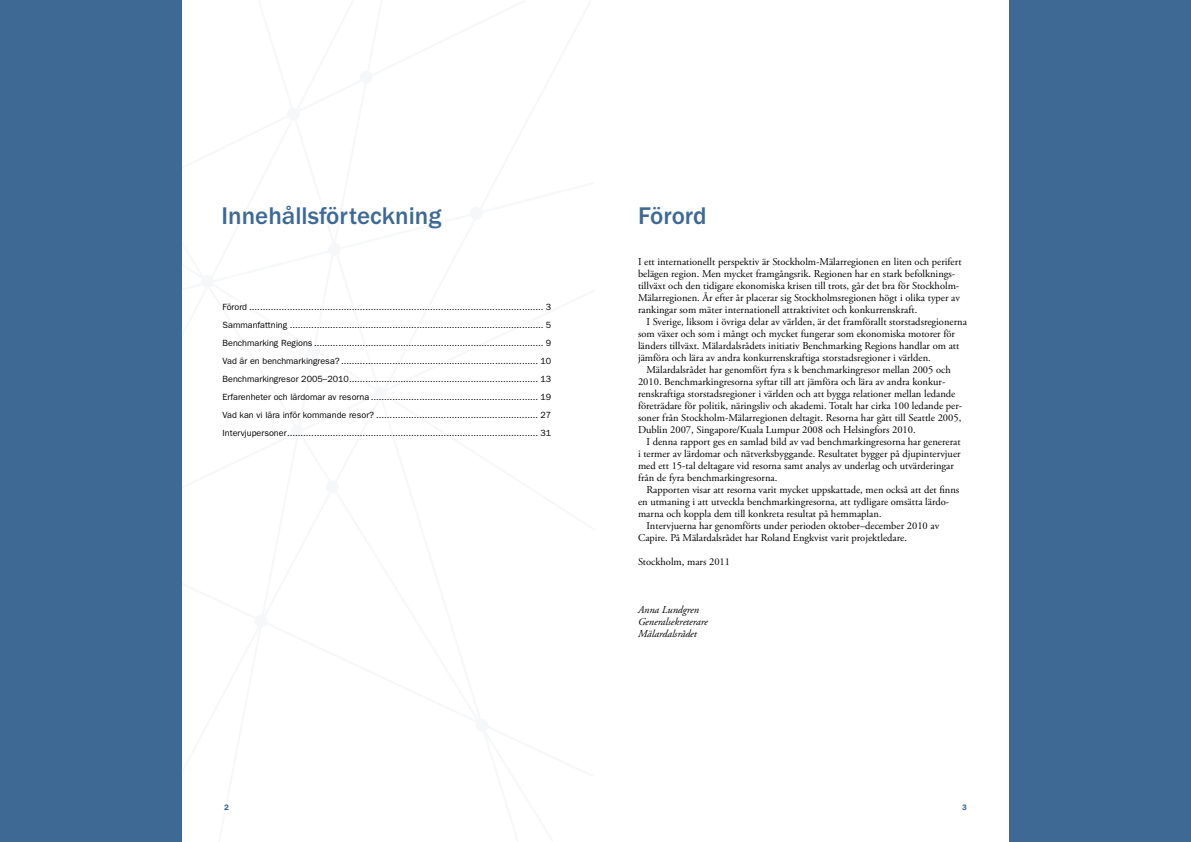
<style>
.page{position:relative;width:1191px;height:842px;background:#fff}
.page>*{position:absolute;margin:0;border:0;box-sizing:border-box;transform-origin:0 0}
.t1{font:500 25px "ITC Franklin Gothic Std";color:#3e6994}
.t2{font:10.5px/12px "Adobe Garamond Pro";color:#000}
.t3{font:italic 10.5px/12px "Adobe Garamond Pro";color:#000}
.t4{font:9px/18px "ITC Franklin Gothic Std";color:#000;text-align:justify}
.t5{font:600 8px "ITC Franklin Gothic Std";color:#3e6994}
</style>
<div class="page">
<div style="left:1009px;top:0;width:182px;height:842px;background:#3e6994"></div>
<div style="left:0;top:0;width:182px;height:842px;background:#3e6994"></div>
<h1 class="t1" style="left:221px;top:202px;width:221px">Innehållsförteckning</h1>
<p class="t4" style="left:223px;top:298px;width:330px">Förord ............................................................................................................. 3<br>Sammanfattning .............................................................................................. 5<br>Benchmarking Regions ..................................................................................... 9<br>Vad är en benchmarkingresa? ......................................................................... 10<br>Benchmarkingresor 2005–2010...................................................................... 13<br>Erfarenheter och lärdomar av resorna .............................................................. 19<br>Vad kan vi lära inför kommande resor? ............................................................ 27<br>Intervjupersoner............................................................................................. 31</p>
<h1 class="t1" style="left:638px;top:202px;width:70px">Förord</h1>
<p class="t2" style="left:638px;top:256px;width:325px">I ett internationellt perspektiv är Stockholm-Mälarregionen en liten och perifert belägen region. Men mycket framgångsrik. Regionen har en stark befolknings&shy;tillväxt och den tidigare ekonomiska krisen till trots, går det bra för Stockholm-Mälarregionen. År efter år placerar sig Stockholmsregionen högt i olika typer av rankingar som mäter internationell attraktivitet och konkurrenskraft.</p>
<p class="t2" style="left:646px;top:316px;width:322px">I Sverige, liksom i övriga delar av världen, är det framförallt storstadsregionerna</p>
<p class="t2" style="left:638px;top:328px;width:318px">som växer och som i mångt och mycket fungerar som ekonomiska motorer för</p>
<p class="t2" style="left:638px;top:340px;width:323px">länders tillväxt. Mälardalsrådets initiativ Benchmarking Regions handlar om att</p>
<p class="t2" style="left:638px;top:352px;width:294px">jämföra och lära av andra konkurrenskraftiga storstadsregioner i världen.</p>
<p class="t2" style="left:646px;top:364px;width:306px">Mälardalsrådet har genomfört fyra s k benchmarkingresor mellan 2005 och</p>
<p class="t2" style="left:638px;top:376px;width:309px">2010. Benchmarkingresorna syftar till att jämföra och lära av andra konkur-</p>
<p class="t2" style="left:638px;top:388px;width:319px">renskraftiga storstadsregioner i världen och att bygga relationer mellan ledande</p>
<p class="t2" style="left:638px;top:400px;width:326px">företrädare för politik, näringsliv och akademi. Totalt har cirka 100 ledande per-</p>
<p class="t2" style="left:638px;top:412px;width:325px">soner från Stockholm-Mälarregionen deltagit. Resorna har gått till Seattle 2005,</p>
<p class="t2" style="left:638px;top:424px;width:279px">Dublin 2007, Singapore/Kuala Lumpur 2008 och Helsingfors 2010.</p>
<p class="t2" style="left:646px;top:436px;width:315px">I denna rapport ges en samlad bild av vad benchmarkingresorna har genererat</p>
<p class="t2" style="left:638px;top:448px;width:324px">i termer av lärdomar och nätverksbyggande. Resultatet bygger på djupintervjuer</p>
<p class="t2" style="left:638px;top:460px;width:317px">med ett 15-tal deltagare vid resorna samt analys av underlag och utvärderingar</p>
<p class="t2" style="left:638px;top:472px;width:141px">från de fyra benchmarkingresorna.</p>
<p class="t2" style="left:646px;top:484px;width:314px">Rapporten visar att resorna varit mycket uppskattade, men också att det finns</p>
<p class="t2" style="left:638px;top:496px;width:313px">en utmaning i att utveckla benchmarkingresorna, att tydligare omsätta lärdo-</p>
<p class="t2" style="left:638px;top:508px;width:245px">marna och koppla dem till konkreta resultat på hemmaplan.</p>
<p class="t2" style="left:646px;top:520px;width:294px">Intervjuerna har genomförts under perioden oktober–december 2010 av</p>
<p class="t2" style="left:638px;top:532px;width:270px">Capire. På Mälardalsrådet har Roland Engkvist varit projektledare.</p>
<p class="t2" style="left:638px;top:556px;width:94px">Stockholm, mars 2011</p>
<p class="t3" style="left:638px;top:604px;width:71px">Anna Lundgren<br>Generalsekreterare<br>Mälardalsrådet</p>
<p class="t5" style="left:224px;top:803px;width:6px">2</p>
<p class="t5" style="left:962px;top:803px;width:6px">3</p>
</div>
